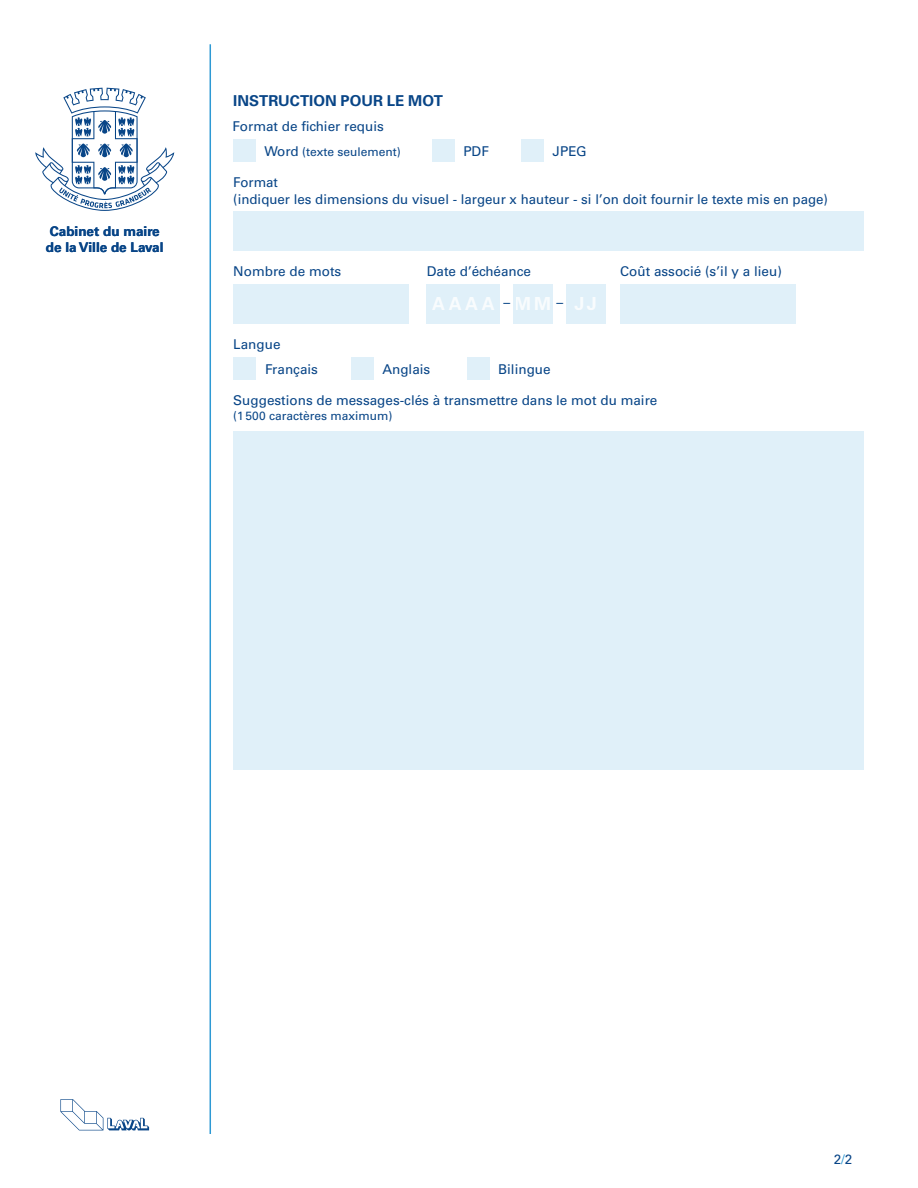
<style>
.page{position:relative;width:918px;height:1188px;background:#fff}
.page>*{position:absolute;margin:0;border:0;box-sizing:border-box;transform-origin:0 0}
.t1{font:700 18px "Univers LT Std";color:#fff}
.t2{font:700 15px "Univers LT Std";color:#084587}
.t3{font:13.5px/16.2px "Univers LT Std";color:#084587}
.t4{font:700 13.5px/16.2px "Univers LT Std";color:#084587}
.t5{font:12px "Univers LT Std";color:#084587}
.s1{font-size:13.5px}
.s2{color:#2e99d4}
</style>
<div class="page">
<hr style="left:210px;top:44px;width:1px;height:1090px;background:#2e99d4">
<div style="left:233px;top:431px;width:631px;height:339px;background:#e0f0f9"></div>
<div style="left:233px;top:211px;width:631px;height:40px;background:#e0f0f9"></div>
<div style="left:233px;top:284px;width:176px;height:40px;background:#e0f0f9"></div>
<div style="left:620px;top:284px;width:176px;height:40px;background:#e0f0f9"></div>
<div style="left:427px;top:284px;width:73px;height:40px;background:#e0f0f9"></div>
<div style="left:566px;top:284px;width:40px;height:40px;background:#e0f0f9"></div>
<div style="left:513px;top:284px;width:40px;height:40px;background:#e0f0f9"></div>
<div style="left:233px;top:357px;width:23px;height:23px;background:#e0f0f9"></div>
<div style="left:351px;top:357px;width:23px;height:23px;background:#e0f0f9"></div>
<div style="left:467px;top:357px;width:23px;height:23px;background:#e0f0f9"></div>
<svg style="left:35px;top:88px;width:139px;height:123px"></svg>
<svg style="left:60px;top:1099px;width:89px;height:32px"></svg>
<div style="left:233px;top:139px;width:23px;height:23px;background:#e0f0f9"></div>
<div style="left:432px;top:139px;width:23px;height:23px;background:#e0f0f9"></div>
<div style="left:521px;top:139px;width:23px;height:23px;background:#e0f0f9"></div>
<p class="t4" style="left:46px;top:223px;width:119px">Cabinet du maire de la Ville de Laval</p>
<p class="t2" style="left:233px;top:91px;width:211px">INSTRUCTION POUR LE MOT</p>
<p class="t3" style="left:233px;top:118px;width:153px">Format de fichier requis</p>
<p class="t5" style="left:264px;top:144px;width:138px"><span class="s1">Word</span> (texte seulement)</p>
<p class="t3" style="left:463px;top:143px;width:27px">PDF</p>
<p class="t3" style="left:553px;top:143px;width:35px">JPEG</p>
<p class="t3" style="left:233px;top:175px;width:596px">Format<br>(indiquer les dimensions du visuel - largeur x hauteur - si l’on doit fournir le texte mis en page)</p>
<p class="t3" style="left:233px;top:263px;width:109px">Nombre de mots</p>
<p class="t3" style="left:620px;top:263px;width:163px">Coût associé (s’il y a lieu)</p>
<p class="t3" style="left:503px;top:294px;width:8px">–</p>
<p class="t3" style="left:557px;top:294px;width:8px">–</p>
<p class="t3" style="left:427px;top:263px;width:106px">Date d’échéance</p>
<h1 class="t1" style="left:432px;top:294px;width:121px">A A A A MM</h1>
<h1 class="t1" style="left:574px;top:294px;width:24px">JJ</h1>
<p class="t3" style="left:265px;top:332px;width:55px;line-height:24.6px;text-indent:-32px">Langue<br>Français</p>
<p class="t3" style="left:382px;top:361px;width:50px">Anglais</p>
<p class="t3" style="left:498px;top:361px;width:54px">Bilingue</p>
<p class="t3" style="left:233px;top:392px;width:426px">Suggestions de messages-clés à transmettre dans le mot du maire</p>
<p class="t5" style="left:233px;top:408px;width:161px">(1500 caractères maximum)</p>
<p class="t3" style="left:834px;top:1151px;width:20px">2<span class="s2">/</span>2</p>
</div>
